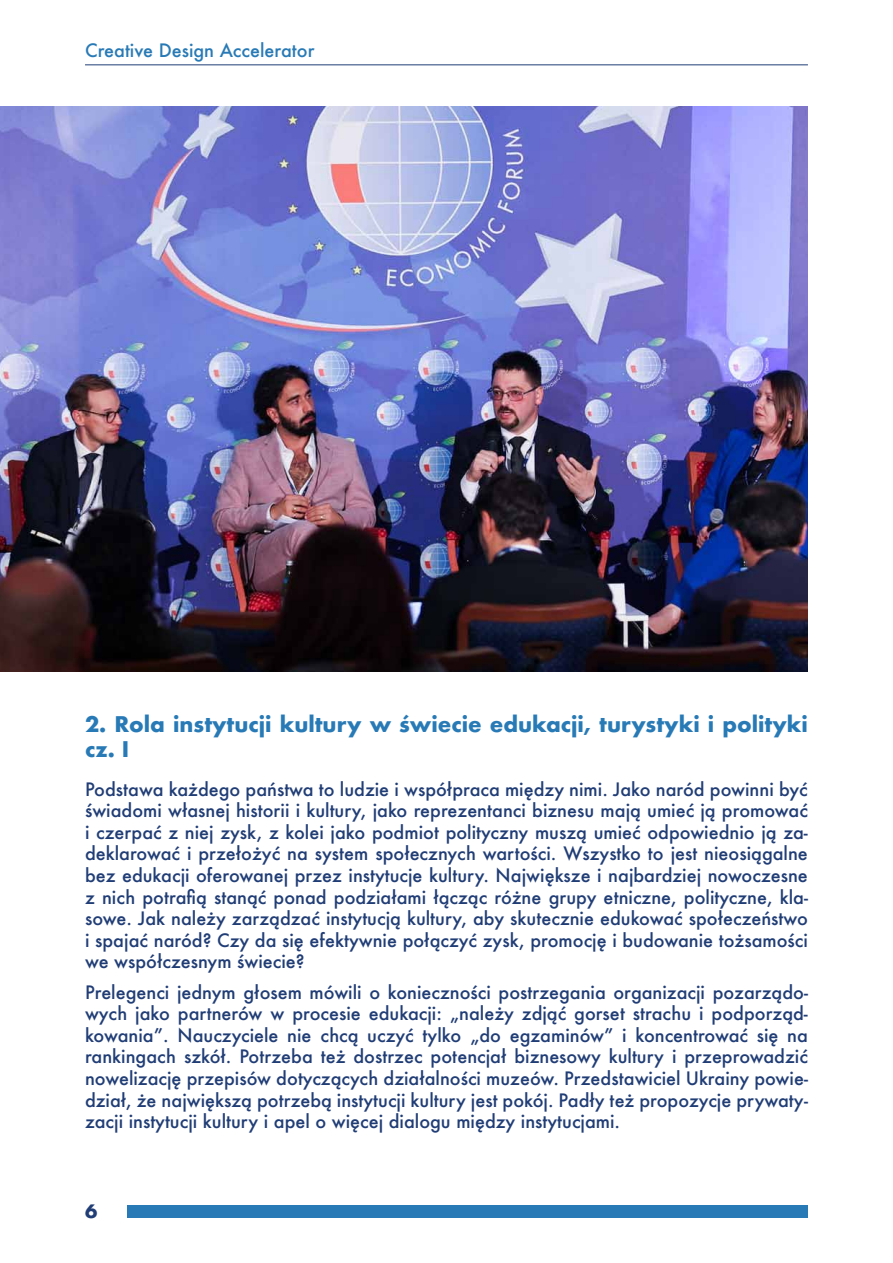
<style>
.page{position:relative;width:893px;height:1263px;background:#fff}
.page>*{position:absolute;margin:0;border:0;box-sizing:border-box;transform-origin:0 0}
.t1{font:700 21px/25.2px "Futura";color:#287ab6}
.t2{font:500 18px/21.6px "Futura";color:#203d76;text-align:justify}
.t3{font:500 18px "Futura";color:#287ab6}
.t4{font:700 18px "Futura";color:#203d76}
</style>
<div class="page">
<hr style="left:85px;top:64px;width:723px;height:1px;background:#203d76">
<div style="left:128px;top:1205px;width:680px;height:13px;background:#287ab6"></div>
<img style="left:0;top:106px;width:808px;height:565px">
<p class="t3" style="left:85px;top:38px;width:231px">Creative Design Accelerator</p>
<p class="t1" style="left:85px;top:711px;width:724px">2. Rola instytucji kultury w świecie edukacji, turystyki i polityki cz. I</p>
<p class="t2" style="left:85px;top:778px;width:724px">Podstawa każdego państwa to ludzie i współpraca między nimi. Jako naród powinni być świadomi własnej historii i kultury, jako reprezentanci biznesu mają umieć ją promować i czerpać z niej zysk, z kolei jako podmiot polityczny muszą umieć odpowiednio ją za&shy;deklarować i przełożyć na system społecznych wartości. Wszystko to jest nieosiągalne bez edukacji oferowanej przez instytucje kultury. Największe i najbardziej nowoczesne z nich potrafią stanąć ponad podziałami łącząc różne grupy etniczne, polityczne, kla&shy;sowe. Jak należy zarządzać instytucją kultury, aby skutecznie edukować społeczeństwo i spajać naród? Czy da się efektywnie połączyć zysk, promocję i budowanie tożsamości we współczesnym świecie?</p>
<p class="t2" style="left:85px;top:981px;width:724px">Prelegenci jednym głosem mówili o konieczności postrzegania organizacji pozarządo&shy;wych jako partnerów w procesie edukacji: „należy zdjąć gorset strachu i podporząd&shy;kowania”. Nauczyciele nie chcą uczyć tylko „do egzaminów” i koncentrować się na rankingach szkół. Potrzeba też dostrzec potencjał biznesowy kultury i przeprowadzić nowelizację przepisów dotyczących działalności muzeów. Przedstawiciel Ukrainy powie&shy;dział, że największą potrzebą instytucji kultury jest pokój. Padły też propozycje prywaty&shy;zacji instytucji kultury i apel o więcej dialogu między instytucjami.</p>
<p class="t4" style="left:85px;top:1198px;width:14px">6</p>
</div>
